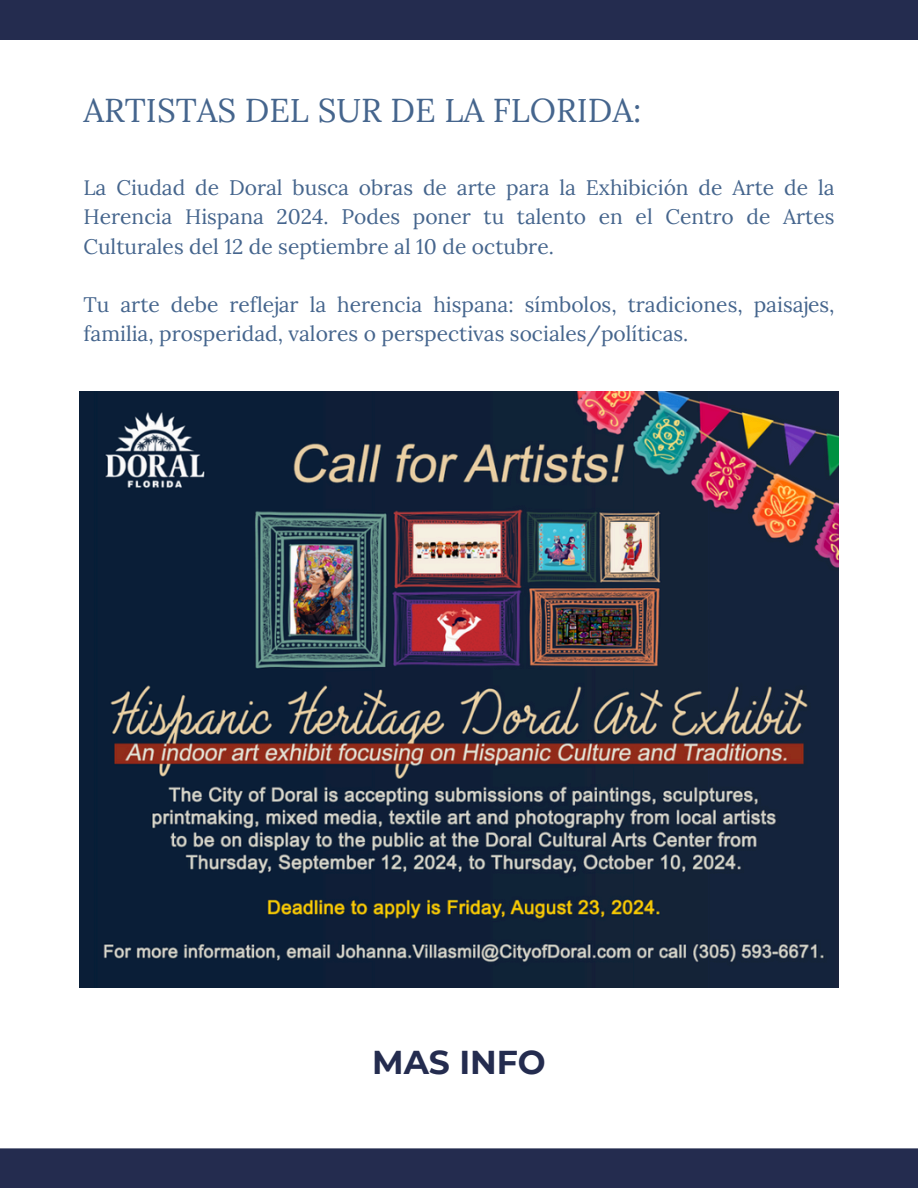
<style>
.page{position:relative;width:918px;height:1188px;background:#fff}
.page>*{position:absolute;margin:0;border:0;box-sizing:border-box;transform-origin:0 0}
.t1{font:33px "Lora";color:#45658d}
.t2{font:700 33px "Montserrat";color:#242c4f}
.t3{font:21px/29.2px "Lora";color:#45658d;text-align:justify}
</style>
<div class="page">
<div style="left:0;top:0;width:918px;height:40px;background:#242c4f"></div>
<div style="left:0;top:1148px;width:918px;height:40px;background:#242c4f"></div>
<img style="left:79px;top:392px;width:760px;height:596px">
<p class="t1" style="left:83px;top:89px;width:559px">ARTISTAS DEL SUR DE LA FLORIDA:</p>
<p class="t3" style="left:83px;top:173px;width:753px">La Ciudad de Doral busca obras de arte para la Exhibición de Arte de la Herencia Hispana 2024. Podes poner tu talento en el Centro de Artes Culturales del 12 de septiembre al 10 de octubre.</p>
<p class="t3" style="left:83px;top:290px;width:753px">Tu arte debe reflejar la herencia hispana: símbolos, tradiciones, paisajes, familia, prosperidad, valores o perspectivas sociales/políticas.</p>
<h1 class="t2" style="left:372px;top:1042px;width:175px">MAS INFO</h1>
</div>
